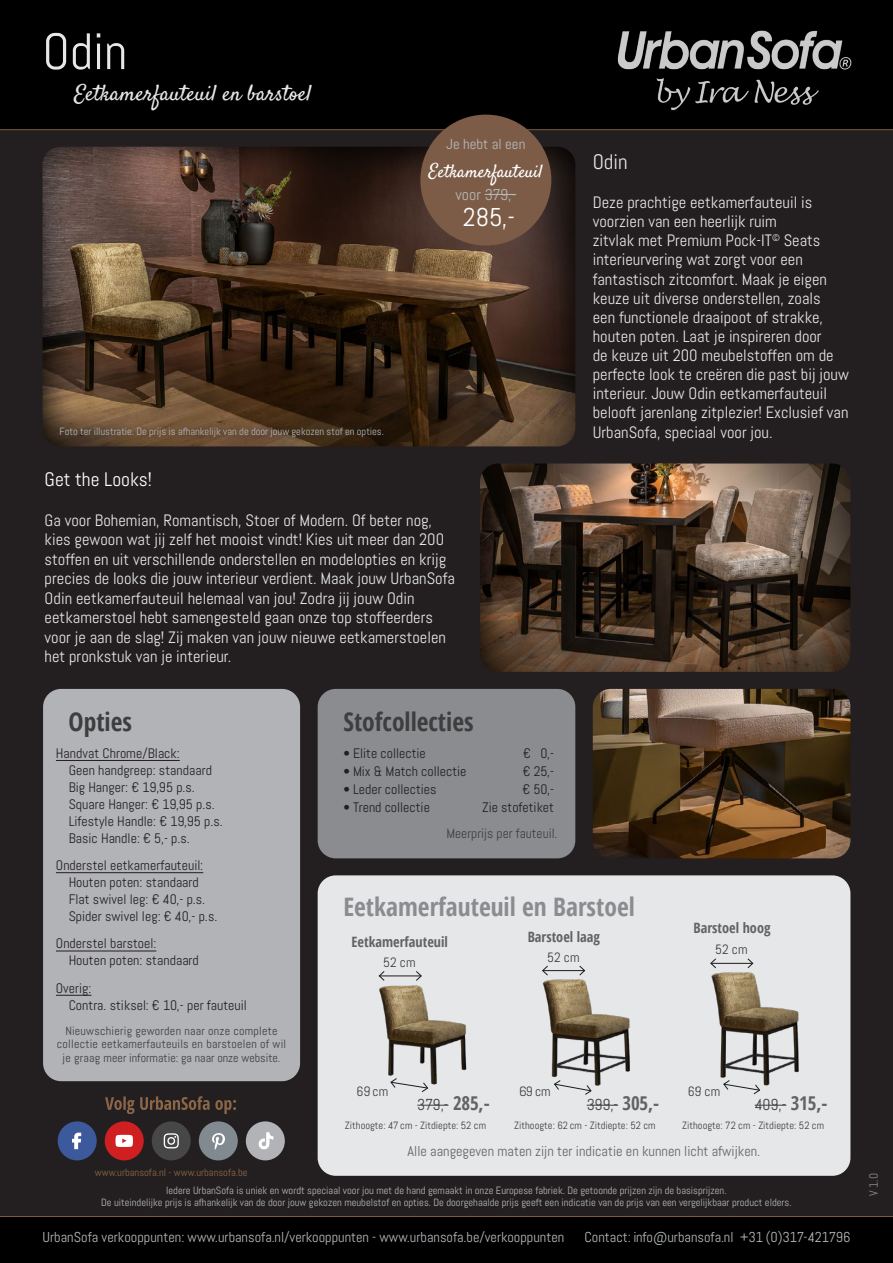
<style>
.page{position:relative;width:893px;height:1263px;background:#231f20}
.page>*{position:absolute;margin:0;border:0;box-sizing:border-box;transform-origin:0 0}
.t1{font:51px "Abel";color:#e6e7e9}
.t2{font:25.65px "Abel";color:#fff}
.t3{font:700 condensed 25.5px "Open Sans";color:#8a8c8f}
.t4{font:700 condensed 25.5px "Open Sans";color:#3e3e3f}
.t5{font:22.2px "Satisfy";color:#e6e7e9}
.t6{font:21px "Abel";color:#e6e7e9}
.t7{font:19.5px "Abel";color:#fff}
.t8{font:18.15px "Satisfy";color:#fff}
.t9{font:16.5px/19px "Abel";color:#e6e7e9}
.t10{font:15.9px "Abel";letter-spacing:-.015em;color:#3e3e3f}
.t11{font:15.6px "Abel";color:#b6b9bb}
.t12{font:14.55px "Abel";color:#b6b9bb}
.t13{font:14.4px "Abel";color:#b6b9bb}
.t14{font:14.25px "Abel";color:#636366}
.t15{font:700 condensed 14.25px "Open Sans";color:#636366}
.t16{font:13.8px/17px "Abel";letter-spacing:.005em;color:#231f20}
.t17{font:13.5px "Abel";color:#3e3e3f}
.t18{font:12px/13.5px "Abel";letter-spacing:.02em;color:#3e3e3f;text-align:center}
.t19{font:12px "Abel";color:#8a8c8f}
.t20{font:10.5px/12px "Abel";color:#b6b9bb;text-align:center}
.t21{font:10.5px "Abel";color:#3e3e3f}
.t22{font:10.5px "Abel";color:#8b6748}
.s1{font-family:"Open Sans";font-weight:700;font-stretch:condensed;font-size:19.05px;color:#636366}
</style>
<div class="page">
<div style="left:0;top:0;width:893px;height:130px;background:#000001"></div>
<img style="left:617px;top:30px;width:235px;height:81px">
<hr style="left:0;top:129px;width:893px;height:1px;background:#805c3b">
<div style="left:0;top:1216px;width:893px;height:47px;background:#000001"></div>
<img style="left:43px;top:147px;width:532px;height:299px">
<img style="left:480px;top:463px;width:370px;height:209px">
<div style="left:43px;top:689px;width:257px;height:392px;background:#b2b3b7;border-radius:18px"></div>
<hr style="left:56px;top:760px;width:124px;height:1px;background:#231f20">
<hr style="left:56px;top:872px;width:147px;height:1px;background:#231f20">
<hr style="left:56px;top:951px;width:100px;height:1px;background:#231f20">
<hr style="left:56px;top:995px;width:36px;height:1px;background:#231f20">
<hr style="left:0;top:1216px;width:893px;height:1px;background:#805c3b">
<div style="left:318px;top:875px;width:532px;height:301px;background:#e6e7e9;border-radius:18px"></div>
<div style="left:318px;top:689px;width:257px;height:169px;background:#8a8c8f;border-radius:18px"></div>
<div style="left:420px;top:115px;width:131px;height:131px;background:#7c5c47;border-radius:50%"></div>
<hr style="left:485px;top:194px;width:31px;height:1px;background:#b6b9bb">
<svg style="left:53px;top:422px;width:336px;height:22px"></svg>
<img style="left:593px;top:689px;width:257px;height:169px">
<svg style="left:105px;top:1096px;width:131px;height:18px"></svg>
<div style="left:152px;top:1121px;width:39px;height:39px;background:#474747;border-radius:50%"></div>
<svg style="left:164px;top:1133px;width:15px;height:15px"></svg>
<div style="left:199px;top:1121px;width:39px;height:39px;background:#818a91;border-radius:50%"></div>
<svg style="left:212px;top:1133px;width:13px;height:17px"></svg>
<div style="left:105px;top:1121px;width:39px;height:39px;background:#cf1f21;border-radius:50%"></div>
<svg style="left:116px;top:1135px;width:17px;height:12px"></svg>
<div style="left:58px;top:1121px;width:39px;height:39px;background:#3c599b;border-radius:50%"></div>
<svg style="left:72px;top:1133px;width:9px;height:16px"></svg>
<div style="left:246px;top:1121px;width:39px;height:39px;background:#b2b3b7;border-radius:50%"></div>
<svg style="left:259px;top:1132px;width:14px;height:17px"></svg>
<hr style="left:417px;top:1105px;width:31px;height:1px;background:#3e3e3f">
<hr style="left:587px;top:1105px;width:31px;height:1px;background:#3e3e3f">
<hr style="left:379px;top:976px;width:42px;height:1px;background:#1b1b1b">
<svg style="left:379px;top:971px;width:6px;height:10px"></svg>
<svg style="left:416px;top:971px;width:6px;height:10px"></svg>
<hr style="left:543px;top:970px;width:42px;height:1px;background:#1b1b1b">
<svg style="left:542px;top:965px;width:6px;height:9px"></svg>
<svg style="left:579px;top:965px;width:6px;height:9px"></svg>
<hr style="left:755px;top:1105px;width:31px;height:1px;background:#3e3e3f">
<hr style="left:711px;top:963px;width:42px;height:1px;background:#1b1b1b">
<svg style="left:710px;top:958px;width:6px;height:9px"></svg>
<svg style="left:747px;top:958px;width:6px;height:9px"></svg>
<img style="left:542px;top:974px;width:88px;height:112px">
<img style="left:379px;top:985px;width:88px;height:100px">
<img style="left:711px;top:967px;width:88px;height:119px">
<svg style="left:390px;top:1078px;width:38px;height:14px"></svg>
<svg style="left:554px;top:1080px;width:38px;height:15px"></svg>
<svg style="left:723px;top:1080px;width:37px;height:14px"></svg>
<h1 class="t1" style="left:43px;top:19px;width:86px">Odin</h1>
<h3 class="t5" style="left:74px;top:79px;width:239px">Eetkamerfauteuil en barstoel</h3>
<p class="t12" style="left:446px;top:135px;width:81px">Je hebt al een</p>
<p class="t8" style="left:429px;top:160px;width:115px">Eetkamerfauteuil</p>
<p class="t11" style="left:455px;top:184px;width:62px">voor 379,-</p>
<h2 class="t2" style="left:463px;top:201px;width:54px">285,-</h2>
<p class="t20" style="left:60px;top:426px;width:326px">Foto ter illustratie. De prijs is afhankelijk van de door jouw gekozen stof en opties.</p>
<p class="t7" style="left:45px;top:466px;width:109px">Get the Looks!</p>
<p class="t9" style="left:45px;top:511px;width:412px">Ga voor Bohemian, Romantisch, Stoer of Modern. Of beter nog, kies gewoon wat jij zelf het mooist vindt! Kies uit meer dan 200 stoffen en uit verschillende onderstellen en modelopties en krijg precies de looks die jouw interieur verdient. Maak jouw UrbanSofa Odin eetkamerfauteuil helemaal van jou! Zodra jij jouw Odin eetkamerstoel hebt samengesteld gaan onze top stoffeerders voor je aan de slag! Zij maken van jouw nieuwe eetkamerstoelen het pronkstuk van je interieur.</p>
<p class="t6" style="left:593px;top:149px;width:36px">Odin</p>
<p class="t9" style="left:593px;top:193px;width:258px">Deze prachtige eetkamerfauteuil is voorzien van een heerlijk ruim<br>zitvlak met Premium Pock-IT<sup>©</sup> Seats interieurvering wat zorgt voor een fantastisch zitcomfort. Maak je eigen keuze uit diverse onderstellen, zoals<br>een functionele draaipoot of strakke, houten poten. Laat je inspireren door<br>de keuze uit 200 meubelstoffen om de perfecte look te creëren die past bij jouw interieur. Jouw Odin eetkamerfauteuil belooft jarenlang zitplezier! Exclusief van UrbanSofa, speciaal voor jou.</p>
<h3 class="t4" style="left:69px;top:703px;width:65px">Opties</h3>
<p class="t16" style="left:69px;top:745px;width:156px;text-indent:-13px">Handvat Chrome/Black:<br>Geen handgreep: standaard<br>Big Hanger: € 19,95 p.s.<br>Square Hanger: € 19,95 p.s.<br>Lifestyle Handle: € 19,95 p.s.<br>Basic Handle: € 5,- p.s.</p>
<p class="t16" style="left:69px;top:857px;width:150px;text-indent:-13px">Onderstel eetkamerfauteuil:<br>Houten poten: standaard<br>Flat swivel leg: € 40,- p.s.<br>Spider swivel leg: € 40,- p.s.</p>
<p class="t16" style="left:69px;top:935px;width:132px;text-indent:-13px">Onderstel barstoel:<br>Houten poten: standaard</p>
<p class="t16" style="left:69px;top:979px;width:180px;text-indent:-13px">Overig:<br>Contra. stiksel: € 10,- per fauteuil</p>
<p class="t18" style="left:57px;top:1024px;width:231px">Nieuwschierig geworden naar onze complete collectie eetkamerfauteuils en barstoelen of wil je graag meer informatie: ga naar onze website.</p>
<p class="t22" style="left:95px;top:1165px;width:154px">www.urbansofa.nl - www.urbansofa.be</p>
<h3 class="t4" style="left:343px;top:703px;width:132px">Stofcollecties</h3>
<p class="t16" style="left:343px;top:745px;width:84px">• Elite collectie</p>
<p class="t16" style="left:523px;top:745px;width:32px">€ 0,-</p>
<p class="t16" style="left:343px;top:763px;width:124px">• Mix &amp; Match collectie</p>
<p class="t16" style="left:523px;top:763px;width:33px">€ 25,-</p>
<p class="t16" style="left:343px;top:781px;width:94px">• Leder collecties</p>
<p class="t16" style="left:522px;top:781px;width:33px">€ 50,-</p>
<p class="t16" style="left:343px;top:799px;width:88px">• Trend collectie</p>
<p class="t16" style="left:482px;top:799px;width:73px">Zie stofetiket</p>
<p class="t17" style="left:446px;top:825px;width:112px">Meerprijs per fauteuil.</p>
<h3 class="t3" style="left:343px;top:889px;width:293px">Eetkamerfauteuil en Barstoel</h3>
<p class="t15" style="left:352px;top:932px;width:98px">Eetkamerfauteuil</p>
<p class="t15" style="left:528px;top:926px;width:74px">Barstoel laag</p>
<p class="t17" style="left:383px;top:953px;width:34px">52 cm</p>
<p class="t17" style="left:547px;top:948px;width:34px">52 cm</p>
<p class="t15" style="left:694px;top:918px;width:78px">Barstoel hoog</p>
<p class="t17" style="left:715px;top:941px;width:34px">52 cm</p>
<p class="t17" style="left:356px;top:1083px;width:33px">69 cm</p>
<p class="t17" style="left:519px;top:1083px;width:33px">69 cm</p>
<p class="t10" style="left:587px;top:1095px;width:74px">399,- <span class="s1">305,-</span></p>
<p class="t21" style="left:514px;top:1119px;width:143px">Zithoogte: 62 cm - Zitdiepte: 52 cm</p>
<p class="t10" style="left:417px;top:1095px;width:74px">379,- <span class="s1">285,-</span></p>
<p class="t21" style="left:345px;top:1119px;width:143px">Zithoogte: 47 cm - Zitdiepte: 52 cm</p>
<p class="t17" style="left:688px;top:1083px;width:34px">69 cm</p>
<p class="t10" style="left:755px;top:1095px;width:74px">409,- <span class="s1">315,-</span></p>
<p class="t21" style="left:682px;top:1119px;width:143px">Zithoogte: 72 cm - Zitdiepte: 52 cm</p>
<p class="t14" style="left:408px;top:1142px;width:354px">Alle aangegeven maten zijn ter indicatie en kunnen licht afwijken.</p>
<p class="t20" style="left:101px;top:1184px;width:692px">Iedere UrbanSofa is uniek en wordt speciaal voor jou met de hand gemaakt in onze Europese fabriek. De getoonde prijzen zijn de basisprijzen.<br>De uiteindelijke prijs is afhankelijk van de door jouw gekozen meubelstof en opties. De doorgehaalde prijs geeft een indicatie van de prijs van een vergelijkbaar product elders.</p>
<p class="t13" style="left:43px;top:1228px;width:523px">UrbanSofa verkooppunten: www.urbansofa.nl/verkooppunten - www.urbansofa.be/verkooppunten</p>
<p class="t13" style="left:585px;top:1228px;width:267px">Contact: info@urbansofa.nl +31 (0)317-421796</p>
<p class="t19" style="left:866px;top:1196px;width:24px;rotate:-90deg">V 1.0</p>
</div>
